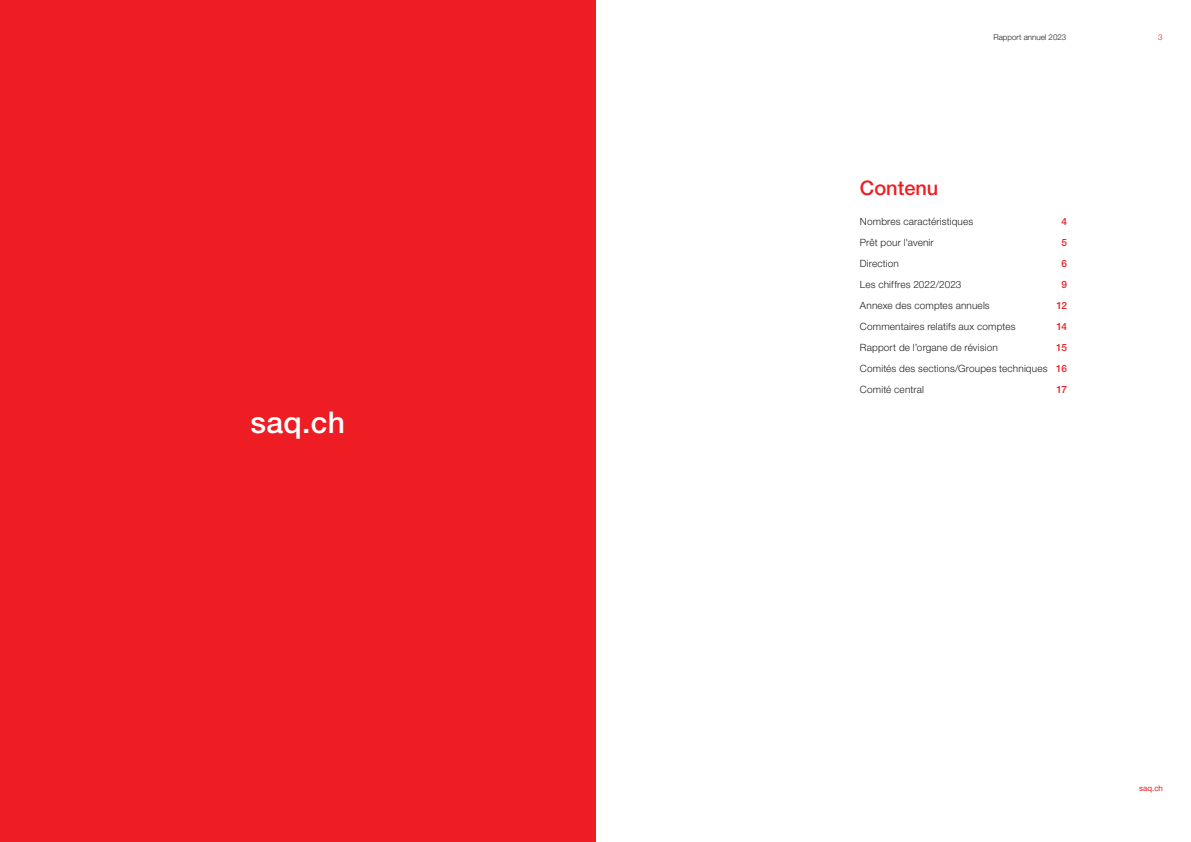
<style>
.page{position:relative;width:1191px;height:842px;background:#fff}
.page>*{position:absolute;margin:0;border:0;box-sizing:border-box;transform-origin:0 0}
.t1{font:500 30px "Helvetica Neue LT Std";color:#fff}
.t2{font:500 20px "Helvetica Neue LT Std";color:#ee1d23}
.t3{font:300 10px/21px "Helvetica Neue LT Std";letter-spacing:.015em;color:#231f20;text-align:justify}
.t4{font:500 10px "Helvetica Neue LT Std";color:#ee1d23}
.t5{font:300 8px "Helvetica Neue LT Std";color:#231f20}
.t6{font:8px "Helvetica Neue LT Std";color:#ee1d23}
.t7{font:300 8px "Helvetica Neue LT Std";color:#ee1d23}
.s1{font-weight:500;color:#ee1d23}
</style>
<div class="page">
<div style="left:0;top:0;width:595px;height:842px;background:#ee1d23"></div>
<h1 class="t1" style="left:250px;top:404px;width:96px">saq.ch</h1>
<p class="t5" style="left:993px;top:33px;width:74px">Rapport annuel 2023</p>
<p class="t7" style="left:1158px;top:33px;width:6px">3</p>
<h2 class="t2" style="left:860px;top:176px;width:80px">Contenu</h2>
<p class="t3" style="left:860px;top:211px;width:115px">Nombres caractéristiques</p>
<p class="t4" style="left:1061px;top:215px;width:7px">4</p>
<p class="t3" style="left:860px;top:232px;width:75px">Prêt pour l'avenir</p>
<p class="t4" style="left:1061px;top:236px;width:7px">5</p>
<p class="t3" style="left:860px;top:253px;width:41px">Direction</p>
<p class="t4" style="left:1061px;top:257px;width:7px">6</p>
<p class="t3" style="left:860px;top:274px;width:103px">Les chiffres 2022/2023</p>
<p class="t4" style="left:1061px;top:278px;width:7px">9</p>
<p class="t3" style="left:860px;top:295px;width:131px">Annexe des comptes annuels</p>
<p class="t4" style="left:1056px;top:299px;width:12px">12</p>
<p class="t3" style="left:860px;top:316px;width:157px">Commentaires relatifs aux comptes</p>
<p class="t4" style="left:1056px;top:320px;width:12px">14</p>
<p class="t3" style="left:860px;top:337px;width:139px">Rapport de l’organe de révision</p>
<p class="t3" style="left:860px;top:337px;width:208px;text-indent:196px"><span class="s1">15<br></span>Comités des sections/Groupes techniques <span class="s1">16<br></span>Comité central</p>
<p class="t4" style="left:1056px;top:383px;width:12px">17</p>
<p class="t6" style="left:1139px;top:783px;width:26px">saq.ch</p>
</div>
